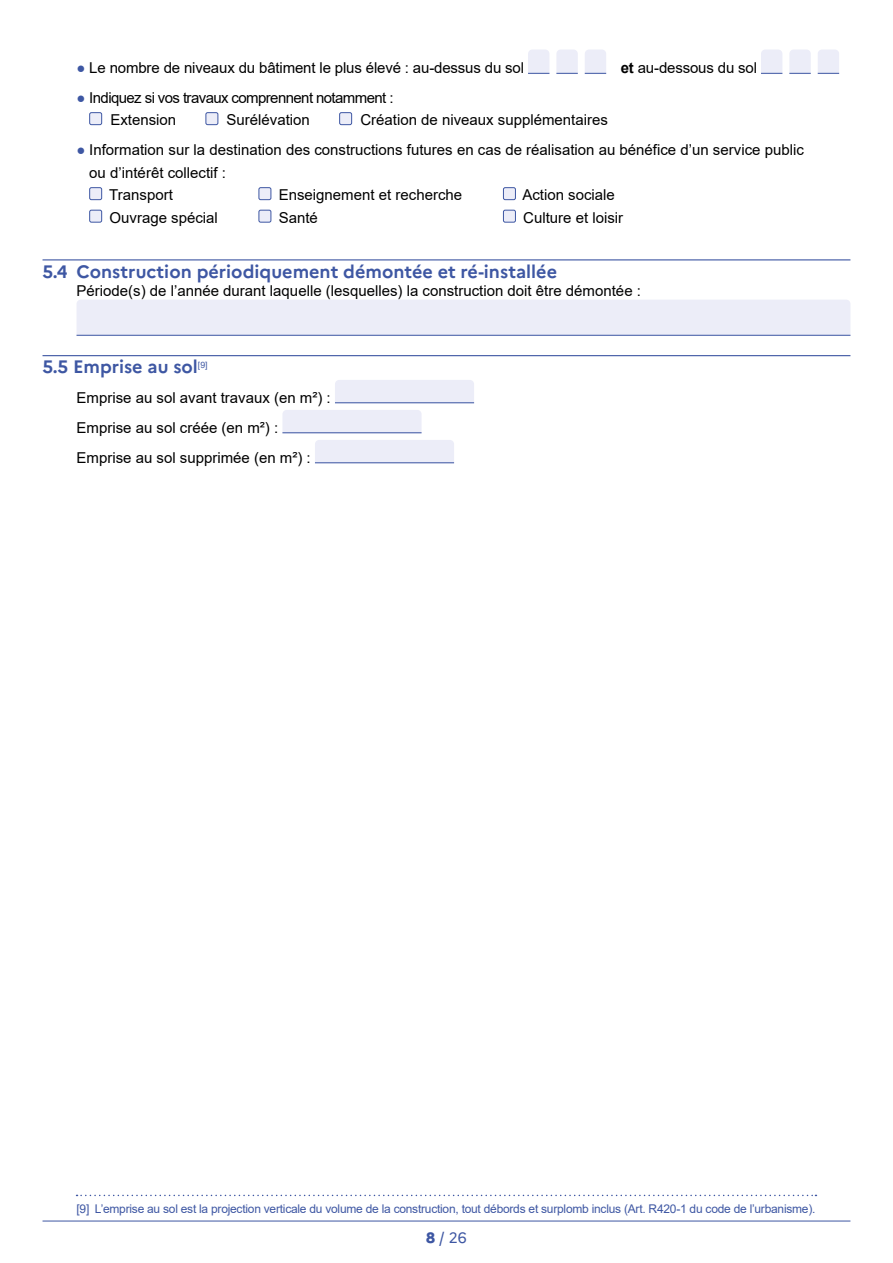
<style>
.page{position:relative;width:893px;height:1263px;background:#fff}
.page>*{position:absolute;margin:0;border:0;box-sizing:border-box;transform-origin:0 0}
.h3_-_sous-partie{font:700 18px "Marianne";color:#3e57a3}
.sur-titre_champs_-_noir{font:15px/22.5px "Arial";color:#000}
.sur-titre_champs_-_noir-2{font:15px "Arial";letter-spacing:-.04em;color:#000}
.t1{font:15px "Marianne";color:#3e57a3}
.notes{font:12px "Arial";letter-spacing:-.02em;color:#3e57a3}
.s1{color:#3e57a3}
.s2{font-weight:700}
.s3{font-weight:800}
</style>
<div class="page">
<hr style="left:43px;top:1221px;width:807px;height:1px;background:#3e57a3">
<svg style="left:556px;top:50px;width:22px;height:24px"></svg>
<svg style="left:528px;top:50px;width:21px;height:24px"></svg>
<svg style="left:585px;top:50px;width:21px;height:24px"></svg>
<svg style="left:789px;top:50px;width:22px;height:24px"></svg>
<svg style="left:761px;top:50px;width:21px;height:24px"></svg>
<svg style="left:818px;top:50px;width:21px;height:24px"></svg>
<div style="left:90px;top:113px;width:12px;height:12px;background:#ecedf8;border-radius:2px"></div>
<div style="left:89px;top:112px;width:13px;height:13px;border:1px solid #3e57a3;border-radius:2px"></div>
<div style="left:206px;top:113px;width:12px;height:12px;background:#ecedf8;border-radius:2px"></div>
<div style="left:206px;top:112px;width:12px;height:13px;border:1px solid #3e57a3;border-radius:2px"></div>
<div style="left:340px;top:113px;width:12px;height:12px;background:#ecedf8;border-radius:2px"></div>
<div style="left:339px;top:112px;width:13px;height:13px;border:1px solid #3e57a3;border-radius:2px"></div>
<div style="left:90px;top:188px;width:12px;height:12px;background:#ecedf8;border-radius:2px"></div>
<div style="left:89px;top:187px;width:13px;height:13px;border:1px solid #3e57a3;border-radius:2px"></div>
<div style="left:259px;top:188px;width:12px;height:12px;background:#ecedf8;border-radius:2px"></div>
<div style="left:259px;top:187px;width:12px;height:13px;border:1px solid #3e57a3;border-radius:2px"></div>
<div style="left:503px;top:188px;width:12px;height:12px;background:#ecedf8;border-radius:2px"></div>
<div style="left:503px;top:187px;width:13px;height:13px;border:1px solid #3e57a3;border-radius:2px"></div>
<div style="left:90px;top:210px;width:12px;height:12px;background:#ecedf8;border-radius:2px"></div>
<div style="left:89px;top:210px;width:13px;height:13px;border:1px solid #3e57a3;border-radius:2px"></div>
<div style="left:259px;top:210px;width:12px;height:12px;background:#ecedf8;border-radius:2px"></div>
<div style="left:259px;top:210px;width:12px;height:13px;border:1px solid #3e57a3;border-radius:2px"></div>
<div style="left:503px;top:210px;width:12px;height:12px;background:#ecedf8;border-radius:2px"></div>
<div style="left:503px;top:210px;width:13px;height:13px;border:1px solid #3e57a3;border-radius:2px"></div>
<hr style="left:43px;top:259px;width:807px;height:1px;background:#3e57a3">
<hr style="left:43px;top:355px;width:807px;height:1px;background:#3e57a3">
<div style="left:77px;top:300px;width:773px;height:35px;background:#ecedf8"></div>
<hr style="left:77px;top:335px;width:773px;height:1px;background:#3e57a3">
<div style="left:335px;top:380px;width:139px;height:22px;background:#ecedf8"></div>
<hr style="left:335px;top:402px;width:139px;height:1px;background:#3e57a3">
<div style="left:282px;top:410px;width:140px;height:22px;background:#ecedf8"></div>
<hr style="left:282px;top:432px;width:140px;height:1px;background:#3e57a3">
<div style="left:315px;top:440px;width:139px;height:22px;background:#ecedf8"></div>
<hr style="left:315px;top:462px;width:139px;height:1px;background:#3e57a3">
<svg style="left:77px;top:1195px;width:739px;height:1px"></svg>
<p class="sur-titre_champs_-_noir" style="left:77px;top:56px;width:449px"><span class="s1">●</span> Le nombre de niveaux du bâtiment le plus élevé : au-dessus du sol</p>
<p class="sur-titre_champs_-_noir" style="left:621px;top:56px;width:138px"><span class="s2">et</span> au-dessous du sol</p>
<p class="sur-titre_champs_-_noir-2" style="left:77px;top:87px;width:318px"><span class="s1">●</span> Indiquez si vos travaux comprennent notamment :</p>
<p class="sur-titre_champs_-_noir" style="left:110px;top:108px;width:67px">Extension</p>
<p class="sur-titre_champs_-_noir" style="left:227px;top:108px;width:85px">Surélévation</p>
<p class="sur-titre_champs_-_noir" style="left:360px;top:108px;width:249px">Création de niveaux supplémentaires</p>
<p class="sur-titre_champs_-_noir" style="left:89px;top:138px;width:716px;text-indent:-13px"><span class="s1">●</span> Information sur la destination des constructions futures en cas de réalisation au bénéfice d’un service public ou d’intérêt collectif :</p>
<p class="sur-titre_champs_-_noir" style="left:109px;top:183px;width:65px">Transport</p>
<p class="sur-titre_champs_-_noir" style="left:279px;top:183px;width:185px">Enseignement et recherche</p>
<p class="sur-titre_champs_-_noir" style="left:522px;top:183px;width:94px">Action sociale</p>
<p class="sur-titre_champs_-_noir" style="left:109px;top:206px;width:110px">Ouvrage spécial</p>
<p class="sur-titre_champs_-_noir" style="left:279px;top:206px;width:41px">Santé</p>
<p class="sur-titre_champs_-_noir" style="left:523px;top:206px;width:102px">Culture et loisir</p>
<p class="h3_-_sous-partie" style="left:43px;top:260px;width:516px">5.4 Construction périodiquement démontée et ré-installée</p>
<p class="sur-titre_champs_-_noir" style="left:77px;top:279px;width:566px">Période(s) de l’année durant laquelle (lesquelles) la construction doit être démontée :</p>
<p class="h3_-_sous-partie" style="left:43px;top:356px;width:167px">5.5 Emprise au sol<sup>[9]</sup></p>
<p class="sur-titre_champs_-_noir" style="left:77px;top:386px;width:256px">Emprise au sol avant travaux (en m²) :</p>
<p class="sur-titre_champs_-_noir" style="left:77px;top:416px;width:203px">Emprise au sol créée (en m²) :</p>
<p class="sur-titre_champs_-_noir" style="left:77px;top:446px;width:236px">Emprise au sol supprimée (en m²) :</p>
<p class="notes" style="left:77px;top:1200px;width:740px">[9] L’emprise au sol est la projection verticale du volume de la construction, tout débords et surplomb inclus (Art. R420-1 du code de l’urbanisme).</p>
<p class="t1" style="left:426px;top:1226px;width:42px"><span class="s3">8</span> / 26</p>
</div>
